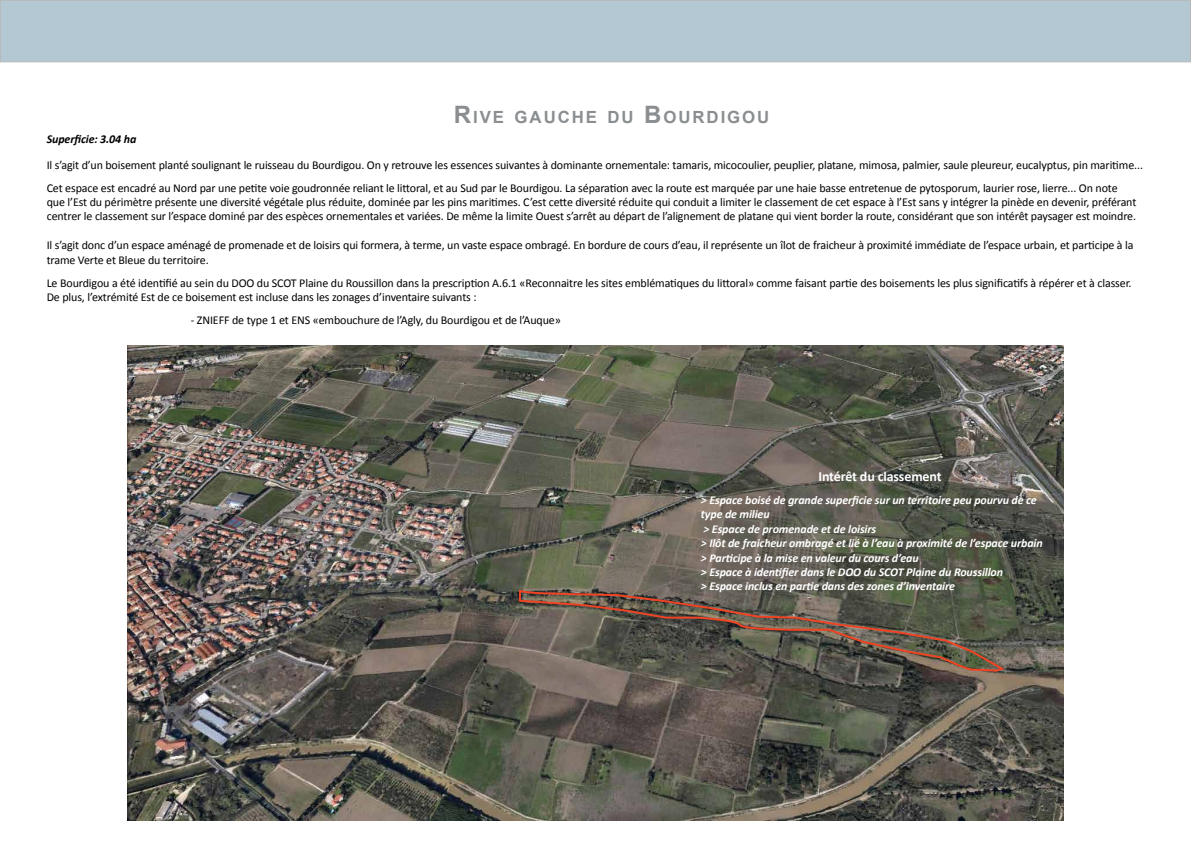
<style>
.page{position:relative;width:1191px;height:842px;background:#fff}
.page>*{position:absolute;margin:0;border:0;box-sizing:border-box;transform-origin:0 0}
.t1{font:700 16.8px "Arial";letter-spacing:.115em;color:#8b8e90}
.t2{font:700 14px "Calibri";letter-spacing:-.01em;color:#fff}
.t3{font:12px/14.4px "Calibri";letter-spacing:-.01em;color:#000}
.t4{font:italic 700 12px/14.4px "Calibri";letter-spacing:-.01em;color:#fff}
.t5{font:italic 700 12px "Calibri";letter-spacing:-.01em;color:#000}
.s1{font-size:24px}
</style>
<div class="page">
<div style="left:0;top:0;width:1191px;height:62px;background:#b3c8d3;border:1px solid #919396"></div>
<img style="left:128px;top:346px;width:935px;height:474px">
<svg style="left:518px;top:589px;width:486px;height:84px;background:#62594c"></svg>
<h1 class="t1" style="left:454px;top:106px;width:317px"><span class="s1">R</span>IVE GAUCHE DU <span class="s1">B</span>OURDIGOU</h1>
<p class="t5" style="left:47px;top:131px;width:91px">Superficie: 3.04 ha</p>
<p class="t3" style="left:47px;top:153px;width:1097px;line-height:22.9px">Il s’agit d’un boisement planté soulignant le ruisseau du Bourdigou. On y retrouve les essences suivantes à dominante ornementale: tamaris, micocoulier, peuplier, platane, mimosa, palmier, saule pleureur, eucalyptus, pin maritime...<br>Cet espace est encadré au Nord par une petite voie goudronnée reliant le littoral, et au Sud par le Bourdigou. La séparation avec la route est marquée par une haie basse entretenue de pytosporum, laurier rose, lierre... On note</p>
<p class="t3" style="left:47px;top:195px;width:1091px">que l’Est du périmètre présente une diversité végétale plus réduite, dominée par les pins maritimes. C’est cette diversité réduite qui conduit a limiter le classement de cet espace à l’Est sans y intégrer la pinède en devenir, préférant centrer le classement sur l’espace dominé par des espèces ornementales et variées. De même la limite Ouest s’arrêt au départ de l’alignement de platane qui vient border la route, considérant que son intérêt paysager est moindre.</p>
<p class="t3" style="left:47px;top:238px;width:1088px">Il s’agit donc d’un espace aménagé de promenade et de loisirs qui formera, à terme, un vaste espace ombragé. En bordure de cours d’eau, il représente un îlot de fraicheur à proximité immédiate de l’espace urbain, et participe à la trame Verte et Bleue du territoire.</p>
<p class="t3" style="left:47px;top:275px;width:1086px">Le Bourdigou a été identifié au sein du DOO du SCOT Plaine du Roussillon dans la prescription A.6.1 «Reconnaitre les sites emblématiques du littoral» comme faisant partie des boisements les plus significatifs à répérer et à classer.<br>De plus, l’extrémité Est de ce boisement est incluse dans les zonages d’inventaire suivants :</p>
<p class="t3" style="left:191px;top:313px;width:372px">- ZNIEFF de type 1 et ENS «embouchure de l’Agly, du Bourdigou et de l’Auque»</p>
<p class="t2" style="left:818px;top:467px;width:125px">Intérêt du classement</p>
<p class="t4" style="left:701px;top:493px;width:343px">&gt; Espace boisé de grande superficie sur un territoire peu pourvu de ce type de milieu<br>&gt; Espace de promenade et de loisirs<br>&gt; Ilôt de fraicheur ombragé et lié à l’eau à proximité de l’espace urbain &gt; Participe à la mise en valeur du cours d’eau<br>&gt; Espace à identifier dans le DOO du SCOT Plaine du Roussillon<br>&gt; Espace inclus en partie dans des zones d’inventaire</p>
</div>
